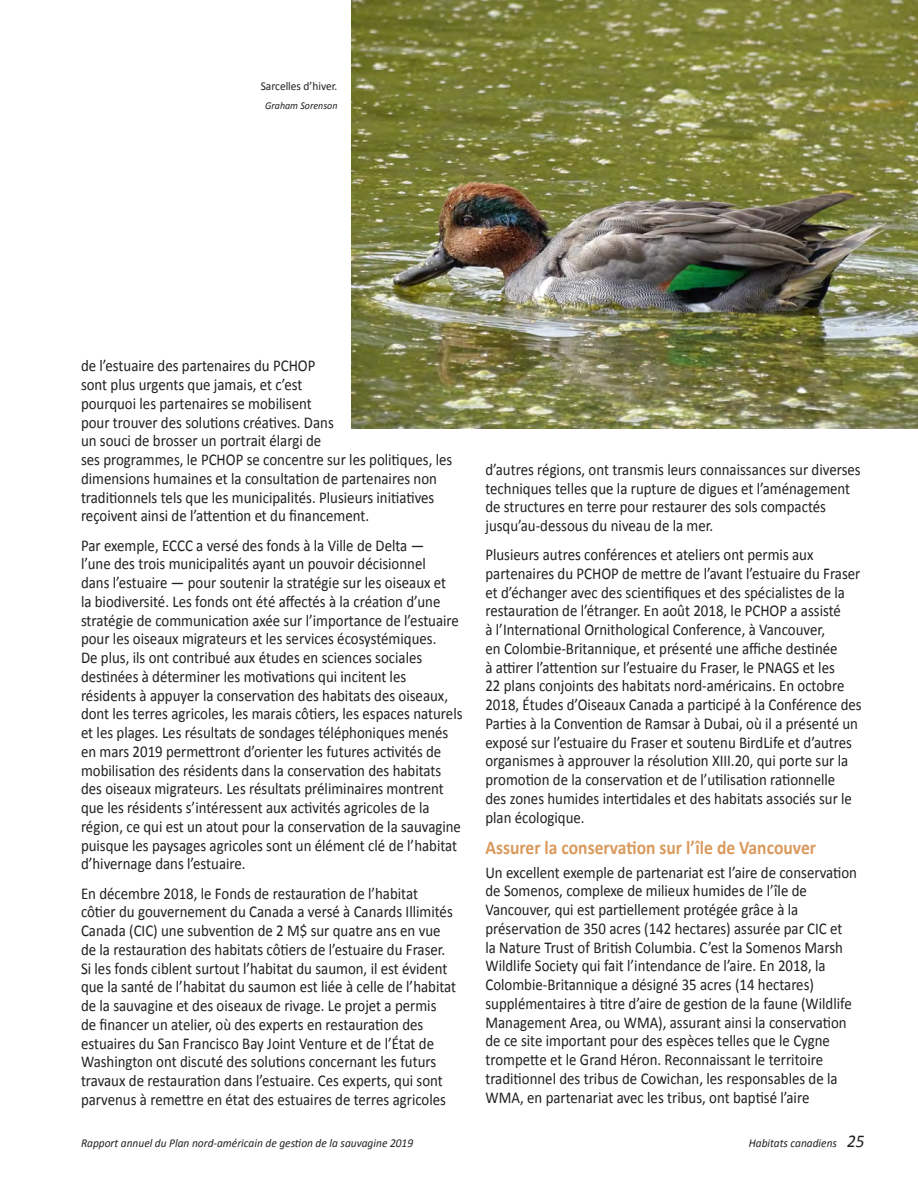
<style>
.page{position:relative;width:918px;height:1188px;background:#fff}
.page>*{position:absolute;margin:0;border:0;box-sizing:border-box;transform-origin:0 0}
.Sub-title{font:700 19.5px "Calibri";color:#da9a5d;scale:.9 1}
.Main_text{font:16.5px/18.8px "Calibri";color:#231f20;scale:.9 1}
.t1{font:italic 12px "Calibri";color:#231f20;scale:.95 1}
.t2{font:12px "Calibri";color:#231f20;scale:.95 1}
.Credit{font:italic 10.5px "Calibri";color:#231f20;scale:.95 1}
.s1{font-size:18px}
</style>
<div class="page">
<img style="left:351px;top:0;width:567px;height:428px">
<p class="t2" style="left:261px;top:78px;width:82px">Sarcelles d’hiver.</p>
<p class="Credit" style="left:265px;top:98px;width:78px">Graham Sorenson</p>
<p class="Main_text" style="left:81px;top:357px;width:414px">de l’estuaire des partenaires du PCHOP<br>sont plus urgents que jamais, et c’est<br>pourquoi les partenaires se mobilisent<br>pour trouver des solutions créatives. Dans<br>un souci de brosser un portrait élargi de<br>ses programmes, le PCHOP se concentre sur les politiques, les dimensions humaines et la consultation de partenaires non traditionnels tels que les municipalités. Plusieurs initiatives reçoivent ainsi de l’attention et du financement.</p>
<p class="Main_text" style="left:81px;top:536px;width:425px">Par exemple, ECCC a versé des fonds à la Ville de Delta —<br>l’une des trois municipalités ayant un pouvoir décisionnel<br>dans l’estuaire — pour soutenir la stratégie sur les oiseaux et<br>la biodiversité. Les fonds ont été affectés à la création d’une stratégie de communication axée sur l’importance de l’estuaire pour les oiseaux migrateurs et les services écosystémiques.<br>De plus, ils ont contribué aux études en sciences sociales destinées à déterminer les motivations qui incitent les résidents à appuyer la conservation des habitats des oiseaux, dont les terres agricoles, les marais côtiers, les espaces naturels et les plages. Les résultats de sondages téléphoniques menés en mars 2019 permettront d’orienter les futures activités de mobilisation des résidents dans la conservation des habitats des oiseaux migrateurs. Les résultats préliminaires montrent que les résidents s’intéressent aux activités agricoles de la région, ce qui est un atout pour la conservation de la sauvagine puisque les paysages agricoles sont un élément clé de l’habitat d’hivernage dans l’estuaire.</p>
<p class="Main_text" style="left:81px;top:884px;width:418px">En décembre 2018, le Fonds de restauration de l’habitat côtier du gouvernement du Canada a versé à Canards Illimités Canada (CIC) une subvention de 2 M$ sur quatre ans en vue de la restauration des habitats côtiers de l’estuaire du Fraser.<br>Si les fonds ciblent surtout l’habitat du saumon, il est évident que la santé de l’habitat du saumon est liée à celle de l’habitat de la sauvagine et des oiseaux de rivage. Le projet a permis<br>de financer un atelier, où des experts en restauration des estuaires du San Francisco Bay Joint Venture et de l’État de Washington ont discuté des solutions concernant les futurs travaux de restauration dans l’estuaire. Ces experts, qui sont parvenus à remettre en état des estuaires de terres agricoles</p>
<p class="Main_text" style="left:485px;top:460px;width:418px">d’autres régions, ont transmis leurs connaissances sur diverses techniques telles que la rupture de digues et l’aménagement de structures en terre pour restaurer des sols compactés jusqu’au-dessous du niveau de la mer.</p>
<p class="Main_text" style="left:485px;top:545px;width:420px">Plusieurs autres conférences et ateliers ont permis aux partenaires du PCHOP de mettre de l’avant l’estuaire du Fraser et d’échanger avec des scientifiques et des spécialistes de la restauration de l’étranger. En août 2018, le PCHOP a assisté<br>à l’International Ornithological Conference, à Vancouver,<br>en Colombie-Britannique, et présenté une affiche destinée<br>à attirer l’attention sur l’estuaire du Fraser, le PNAGS et les<br>22 plans conjoints des habitats nord-américains. En octobre 2018, Études d’Oiseaux Canada a participé à la Conférence des Parties à la Convention de Ramsar à Dubai, où il a présenté un exposé sur l’estuaire du Fraser et soutenu BirdLife et d’autres organismes à approuver la résolution XIII.20, qui porte sur la promotion de la conservation et de l’utilisation rationnelle<br>des zones humides intertidales et des habitats associés sur le plan écologique.</p>
<p class="Sub-title" style="left:485px;top:836px;width:369px">Assurer la conservation sur l’île de Vancouver</p>
<p class="Main_text" style="left:485px;top:863px;width:414px">Un excellent exemple de partenariat est l’aire de conservation de Somenos, complexe de milieux humides de l’île de Vancouver, qui est partiellement protégée grâce à la préservation de 350 acres (142 hectares) assurée par CIC et<br>la Nature Trust of British Columbia. C’est la Somenos Marsh Wildlife Society qui fait l’intendance de l’aire. En 2018, la Colombie-Britannique a désigné 35 acres (14 hectares) supplémentaires à titre d’aire de gestion de la faune (Wildlife Management Area, ou WMA), assurant ainsi la conservation de ce site important pour des espèces telles que le Cygne trompette et le Grand Héron. Reconnaissant le territoire traditionnel des tribus de Cowichan, les responsables de la WMA, en partenariat avec les tribus, ont baptisé l’aire</p>
<p class="t1" style="left:81px;top:1135px;width:351px">Rapport annuel du Plan nord-américain de gestion de la sauvagine 2019</p>
<p class="t1" style="left:749px;top:1135px;width:123px">Habitats canadiens <span class="s1">25</span></p>
</div>
